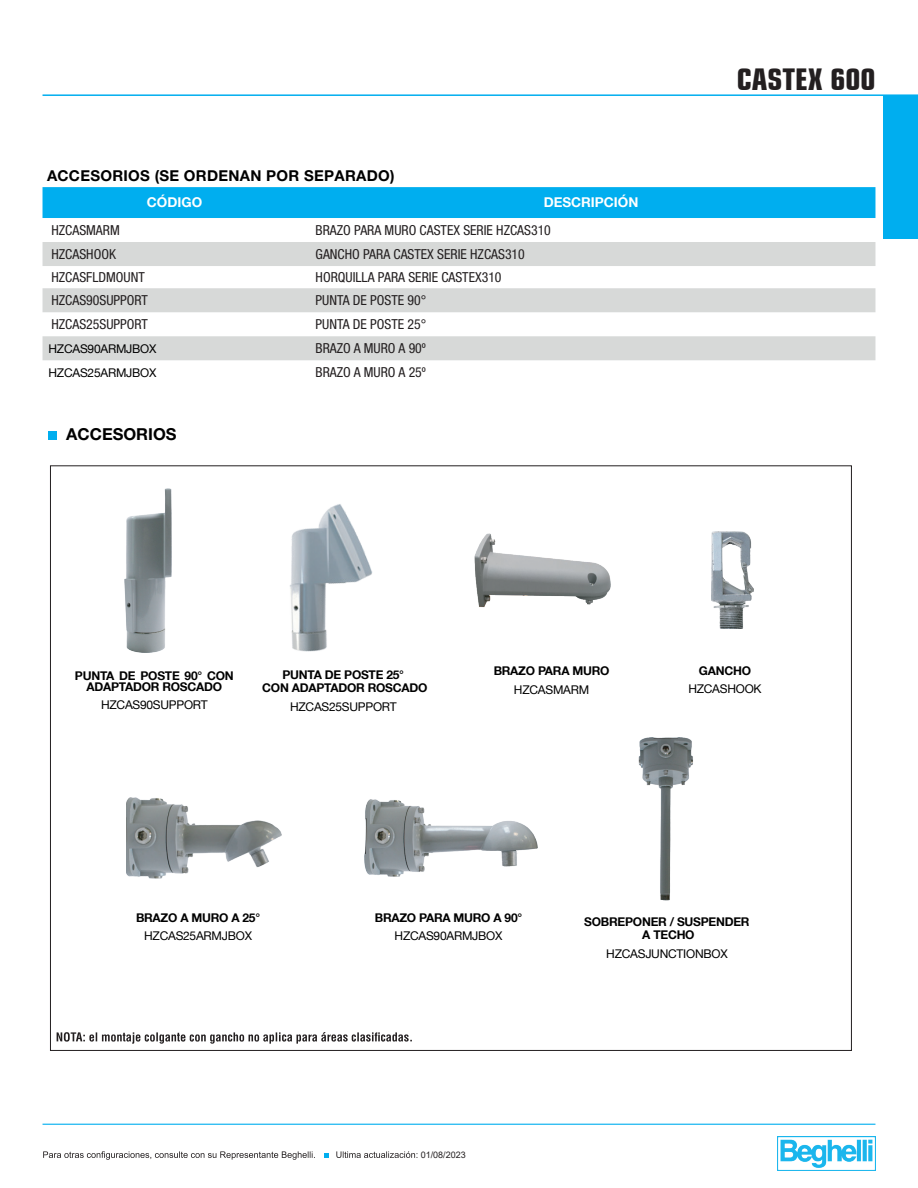
<style>
.page{position:relative;width:918px;height:1188px;background:#fff}
.page>*{position:absolute;margin:0;border:0;box-sizing:border-box;transform-origin:0 0}
.t1{font:700 condensed 30px "Eurostile";color:#231f20}
.t2{font:700 16.5px "Helvetica Neue LT Std";color:#000}
.t3{font:700 15px "Helvetica Neue";letter-spacing:.02em;color:#000}
.t4{font:condensed 13.8px "Helvetica Neue LT Pro";color:#231f20}
.t5{font:700 13.5px "Helvetica Neue LT Com";color:#fff}
.t6{font:700 12px/14px "Helvetica Neue LT Com";letter-spacing:-.02em;color:#000;text-align:center}
.t7{font:12px "Helvetica Neue LT Com";letter-spacing:-.02em;color:#000}
.t8{font:9px "Arial";color:#231f20}
</style>
<div class="page">
<svg style="left:43px;top:1151px;width:272px;height:9px"></svg>
<svg style="left:325px;top:1154px;width:4px;height:4px"></svg>
<svg style="left:336px;top:1151px;width:81px;height:7px"></svg>
<hr style="left:43px;top:1124px;width:832px;height:1px;background:#00aeef">
<img style="left:777px;top:1137px;width:98px;height:33px">
<div style="left:883px;top:95px;width:35px;height:144px;background:#00aeef"></div>
<hr style="left:43px;top:94px;width:875px;height:2px;background:#00aeef">
<div style="left:48px;top:431px;width:9px;height:9px;background:#00aeef"></div>
<img style="left:474px;top:533px;width:137px;height:75px">
<img style="left:638px;top:738px;width:55px;height:163px">
<img style="left:126px;top:797px;width:155px;height:82px">
<img style="left:364px;top:800px;width:173px;height:76px">
<img style="left:290px;top:504px;width:83px;height:147px">
<img style="left:125px;top:489px;width:47px;height:164px">
<img style="left:711px;top:532px;width:43px;height:97px">
<svg style="left:57px;top:1032px;width:355px;height:12px"></svg>
<div style="left:43px;top:187px;width:832px;height:31px;background:#00aeef"></div>
<svg style="left:43px;top:242px;width:832px;height:70px;fill:#d7d9d8"></svg>
<div style="left:43px;top:336px;width:832px;height:24px;background:#d7d9d8"></div>
<p class="t3" style="left:47px;top:166px;width:349px">ACCESORIOS (SE ORDENAN POR SEPARADO)</p>
<p class="t5" style="left:147px;top:194px;width:57px">CÓDIGO</p>
<p class="t5" style="left:544px;top:194px;width:96px">DESCRIPCIÓN</p>
<p class="t4" style="left:52px;top:222px;width:70px">HZCASMARM</p>
<p class="t4" style="left:316px;top:222px;width:237px">BRAZO PARA MURO CASTEX SERIE HZCAS310</p>
<p class="t4" style="left:52px;top:246px;width:66px">HZCASHOOK</p>
<p class="t4" style="left:316px;top:246px;width:211px">GANCHO PARA CASTEX SERIE HZCAS310</p>
<p class="t4" style="left:52px;top:269px;width:95px">HZCASFLDMOUNT</p>
<p class="t4" style="left:316px;top:269px;width:187px">HORQUILLA PARA SERIE CASTEX310</p>
<p class="t4" style="left:52px;top:292px;width:98px">HZCAS90SUPPORT</p>
<p class="t4" style="left:316px;top:292px;width:112px">PUNTA DE POSTE 90°</p>
<p class="t4" style="left:52px;top:316px;width:98px">HZCAS25SUPPORT</p>
<p class="t4" style="left:316px;top:316px;width:112px">PUNTA DE POSTE 25°</p>
<p class="t7" style="left:49px;top:341px;width:109px">HZCAS90ARMJBOX</p>
<p class="t4" style="left:316px;top:340px;width:112px">BRAZO A MURO A 90º</p>
<p class="t7" style="left:49px;top:365px;width:109px">HZCAS25ARMJBOX</p>
<p class="t4" style="left:316px;top:364px;width:112px">BRAZO A MURO A 25º</p>
<p class="t2" style="left:66px;top:424px;width:112px">ACCESORIOS</p>
<h1 class="t1" style="left:737px;top:61px;width:140px">CASTEX 600</h1>
<p class="t6" style="left:75px;top:670px;width:160px;line-height:10.5px">PUNTA DE POSTE 90° CON<br>ADAPTADOR ROSCADO</p>
<p class="t7" style="left:101px;top:697px;width:108px">HZCAS90SUPPORT</p>
<p class="t6" style="left:262px;top:667px;width:167px">PUNTA DE POSTE 25°<br>CON ADAPTADOR ROSCADO</p>
<p class="t7" style="left:290px;top:699px;width:108px">HZCAS25SUPPORT</p>
<p class="t6" style="left:494px;top:664px;width:117px">BRAZO PARA MURO</p>
<p class="t7" style="left:514px;top:682px;width:77px">HZCASMARM</p>
<p class="t6" style="left:699px;top:663px;width:54px">GANCHO</p>
<p class="t7" style="left:688px;top:682px;width:75px">HZCASHOOK</p>
<p class="t6" style="left:136px;top:910px;width:126px">BRAZO A MURO A 25°</p>
<p class="t7" style="left:144px;top:928px;width:109px">HZCAS25ARMJBOX</p>
<p class="t6" style="left:375px;top:910px;width:149px">BRAZO PARA MURO A 90°</p>
<p class="t7" style="left:395px;top:928px;width:109px">HZCAS90ARMJBOX</p>
<p class="t6" style="left:584px;top:914px;width:167px">SOBREPONER / SUSPENDER<br>A TECHO</p>
<p class="t7" style="left:606px;top:946px;width:123px">HZCASJUNCTIONBOX</p>
<p class="t8" style="left:421px;top:1149px;width:47px">01/08/2023</p>
</div>
